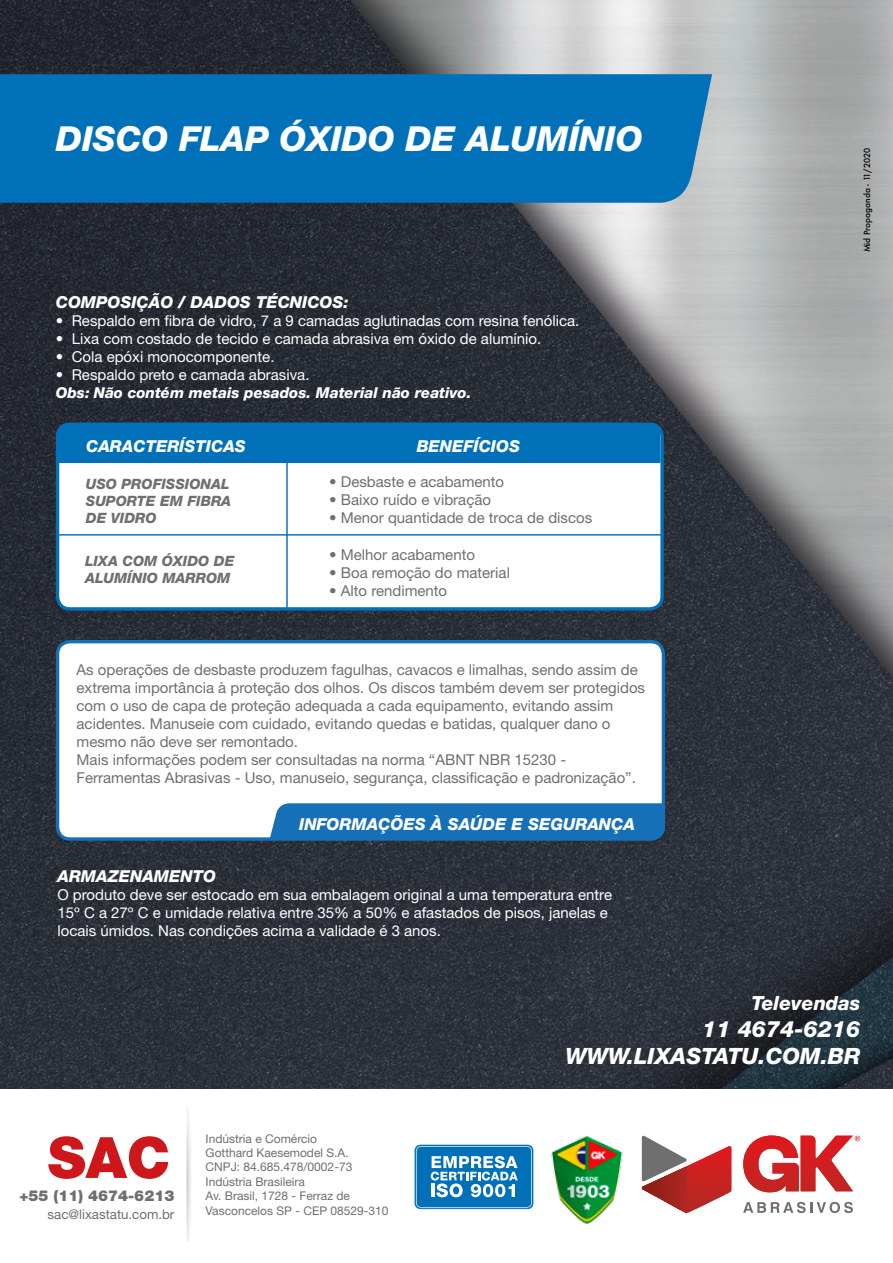
<style>
.page{position:relative;width:893px;height:1263px;background:#fff}
.page>*{position:absolute;margin:0;border:0;box-sizing:border-box;transform-origin:0 0}
.t1{font:900 57px "Helvetica Neue LT Std";color:#cd171a}
.t2{font:italic 800 34.5px "Helvetica Neue LT Std";color:#fff}
.t3{font:italic 800 22.5px "Helvetica Neue LT Std";color:#fff}
.t4{font:italic 800 19.5px "Helvetica Neue LT Std";color:#fff}
.t5{font:italic 800 16.5px "Helvetica Neue LT Std";color:#fff}
.t6{font:15px/18px "Helvetica Neue LT Std";color:#706f6f}
.t7{font:15px/18px "Helvetica Neue LT Std";color:#fff}
.t8{font:italic 800 15px "Helvetica Neue LT Std";color:#fff}
.t9{font:900 15px "Helvetica Neue LT Std";color:#706f6f}
.t10{font:italic 800 15px "Helvetica Neue LT Std";color:#706f6f}
.t11{font:italic 800 14.25px/17.1px "Helvetica Neue LT Std";color:#706f6f}
.t12{font:13.35px "Helvetica Neue LT Std";color:#706f6f}
.t13{font:12px/14.4px "Helvetica Neue LT Std";color:#706f6f}
.t14{font:500 8.25px "Futura";color:#000}
</style>
<div class="page">
<img style="left:0;top:0;width:893px;height:1089px">
<div style="left:0;top:74px;width:712px;height:129px;background:#0071b9"></div>
<img style="left:186px;top:1108px;width:5px;height:134px">
<svg style="left:415px;top:1145px;width:118px;height:64px;background:#3e93c9"></svg>
<svg style="left:743px;top:1202px;width:110px;height:11px"></svg>
<svg style="left:642px;top:1135px;width:89px;height:78px"></svg>
<svg style="left:743px;top:1135px;width:117px;height:57px"></svg>
<div style="left:58px;top:642px;width:605px;height:197px;background:#fff;border-radius:12px"></div>
<div style="left:56px;top:640px;width:609px;height:201px;border:3px solid #1570b8;border-radius:12px"></div>
<svg style="left:269px;top:803px;width:397px;height:38px;background:#1a72b7"></svg>
<div style="left:58px;top:424px;width:604px;height:185px;background:#fff;border-radius:12px"></div>
<div style="left:56px;top:422px;width:608px;height:189px;border:3px solid #0071b9;border-radius:12px"></div>
<hr style="left:286px;top:437px;width:2px;height:172px;background:#1570b8">
<hr style="left:58px;top:534px;width:606px;height:2px;background:#1570b8">
<div style="left:59px;top:424px;width:601px;height:39px;background:#0071b9"></div>
<img style="left:551px;top:1135px;width:72px;height:89px">
<h2 class="t2" style="left:56px;top:118px;width:588px">DISCO FLAP ÓXIDO DE ALUMÍNIO</h2>
<p class="t5" style="left:56px;top:292px;width:294px">COMPOSIÇÃO / DADOS TÉCNICOS:</p>
<p class="t7" style="left:56px;top:312px;width:525px">• Respaldo em fibra de vidro, 7 a 9 camadas aglutinadas com resina fenólica.</p>
<p class="t7" style="left:56px;top:330px;width:487px">• Lixa com costado de tecido e camada abrasiva em óxido de alumínio.</p>
<p class="t7" style="left:56px;top:348px;width:220px">• Cola epóxi monocomponente.</p>
<p class="t7" style="left:56px;top:366px;width:255px">• Respaldo preto e camada abrasiva.</p>
<p class="t8" style="left:56px;top:384px;width:417px">Obs: Não contém metais pesados. Material não reativo.</p>
<p class="t5" style="left:86px;top:436px;width:24px">Características</p>
<p class="t5" style="left:417px;top:436px;width:24px">Benefícios</p>
<p class="t11" style="left:86px;top:475px;width:147px">USO PROFISSIONAL<br>SUPORTE EM FIBRA<br>DE VIDRO</p>
<p class="t11" style="left:85px;top:552px;width:151px">LIXA COM ÓXIDO DE<br>ALUMÍNIO MARROM</p>
<p class="t6" style="left:329px;top:472px;width:177px">• Desbaste e acabamento</p>
<p class="t6" style="left:329px;top:490px;width:163px">• Baixo ruído e vibração</p>
<p class="t6" style="left:329px;top:508px;width:265px">• Menor quantidade de troca de discos</p>
<p class="t6" style="left:329px;top:546px;width:147px">• Melhor acabamento</p>
<p class="t6" style="left:329px;top:564px;width:182px">• Boa remoção do material</p>
<p class="t6" style="left:329px;top:582px;width:120px">• Alto rendimento</p>
<p class="t10" style="left:301px;top:541px;width:163px">ALTA PERFORMANCE</p>
<p class="t6" style="left:77px;top:661px;width:570px">As operações de desbaste produzem fagulhas, cavacos e limalhas, sendo assim de extrema importância à proteção dos olhos. Os discos também devem ser protegidos com o uso de capa de proteção adequada a cada equipamento, evitando assim acidentes. Manuseie com cuidado, evitando quedas e batidas, qualquer dano o mesmo não deve ser remontado.<br>Mais informações podem ser consultadas na norma “ABNT NBR 15230 - Ferramentas Abrasivas - Uso, manuseio, segurança, classificação e padronização”.</p>
<p class="t5" style="left:299px;top:814px;width:337px">iNFORMAÇÕES À SAÚDE E SEGURANÇA</p>
<p class="t5" style="left:57px;top:867px;width:160px">ARMAZENAMENTO</p>
<p class="t7" style="left:57px;top:886px;width:556px">O produto deve ser estocado em sua embalagem original a uma temperatura entre<br>15º C a 27º C e umidade relativa entre 35% a 50% e afastados de pisos, janelas e locais úmidos. Nas condições acima a validade é 3 anos.</p>
<p class="t14" style="left:861px;top:252px;width:106px;rotate:-90deg">Mid Propaganda - 11/2020</p>
<h1 class="t1" style="left:48px;top:1123px;width:124px">SAC</h1>
<p class="t12" style="left:48px;top:1206px;width:128px">sac@lixastatu.com.br</p>
<p class="t9" style="left:20px;top:1186px;width:156px">+55 (11) 4674-6213</p>
<p class="t13" style="left:206px;top:1131px;width:184px">Indústria e Comércio<br>Gotthard Kaesemodel S.A.<br>CNPJ: 84.685.478/0002-73<br>Indústria Brasileira<br>Av. Brasil, 1728 - Ferraz de<br>Vasconcelos SP - CEP 08529-310</p>
<h3 class="t4" style="left:752px;top:991px;width:110px">Televendas</h3>
<h3 class="t3" style="left:702px;top:1015px;width:159px">11 4674-6216</h3>
<h3 class="t3" style="left:566px;top:1042px;width:84px">www.lixastatu</h3>
<h3 class="t3" style="left:759px;top:1042px;width:27px">.com</h3>
<h3 class="t3" style="left:821px;top:1042px;width:25px">.br</h3>
</div>
